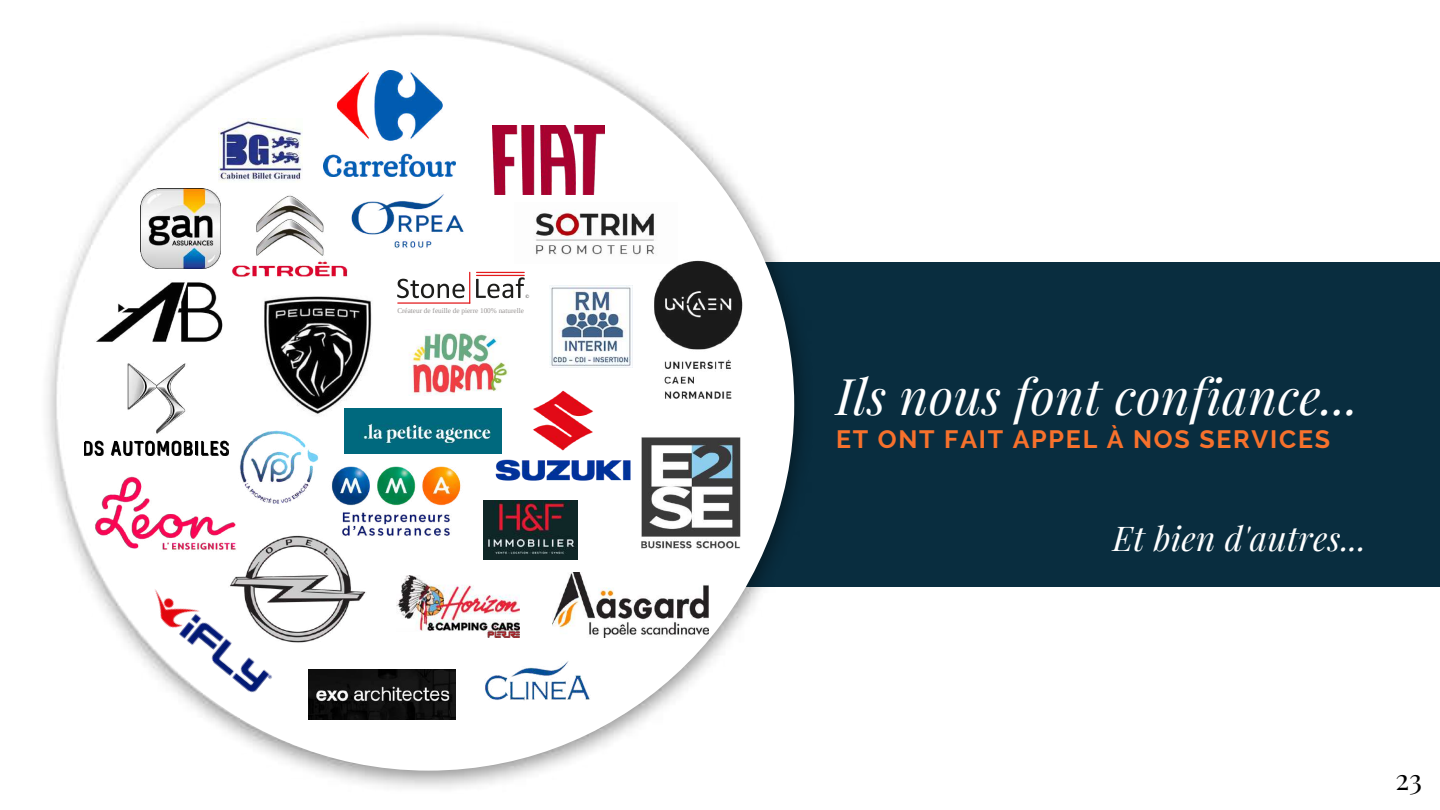
<style>
.page{position:relative;width:1440px;height:810px;background:#fff}
.page>*{position:absolute;margin:0;border:0;box-sizing:border-box;transform-origin:0 0}
.t1{font:italic 49.4px "Playfair Display";letter-spacing:.01em;color:#fff}
.t2{font:italic 33.5px "Playfair Display";letter-spacing:.01em;color:#fff}
.t3{font:28.8px "Playfair Display";color:#000}
.t4{font:700 25px "Raleway";letter-spacing:.07em;color:#f7712c}
.t5{font:7.2px "Liberation Serif";color:#989493}
.t6{font:5px "Liberation Serif";color:#1d1d1b}
</style>
<div class="page">
<div style="left:727px;top:263px;width:713px;height:324px;background:#092d3f"></div>
<img style="left:47px;top:26px;width:769px;height:763px">
<div style="left:63px;top:39px;width:731px;height:732px;background:#fff;border-radius:50%"></div>
<img style="left:493px;top:125px;width:111px;height:69px">
<img style="left:247px;top:535px;width:119px;height:108px">
<img style="left:654px;top:260px;width:89px;height:139px">
<img style="left:485px;top:661px;width:105px;height:40px">
<svg style="left:476px;top:277px;width:49px;height:21px"></svg>
<svg style="left:397px;top:279px;width:68px;height:19px"></svg>
<hr style="left:476px;top:275px;width:49px;height:1px;background:#e31a1c">
<hr style="left:476px;top:272px;width:49px;height:1px;background:#e31a1c">
<hr style="left:397px;top:302px;width:73px;height:2px;background:#e31a1c">
<hr style="left:469px;top:272px;width:1px;height:32px;background:#e31a1c">
<img style="left:409px;top:333px;width:100px;height:63px">
<img style="left:239px;top:430px;width:80px;height:74px">
<img style="left:396px;top:575px;width:123px;height:63px">
<img style="left:96px;top:282px;width:127px;height:60px">
<img style="left:496px;top:390px;width:134px;height:91px">
<img style="left:351px;top:194px;width:113px;height:54px">
<img style="left:264px;top:296px;width:108px;height:120px">
<img style="left:535px;top:212px;width:142px;height:52px">
<img style="left:483px;top:501px;width:94px;height:58px">
<img style="left:132px;top:572px;width:159px;height:142px">
<img style="left:309px;top:670px;width:146px;height:49px">
<img style="left:550px;top:285px;width:82px;height:83px">
<img style="left:218px;top:118px;width:85px;height:63px">
<img style="left:232px;top:195px;width:116px;height:82px">
<img style="left:641px;top:437px;width:100px;height:112px">
<img style="left:317px;top:459px;width:144px;height:84px">
<img style="left:323px;top:71px;width:132px;height:106px">
<img style="left:344px;top:408px;width:157px;height:45px">
<img style="left:141px;top:188px;width:80px;height:80px">
<img style="left:84px;top:364px;width:145px;height:91px">
<img style="left:553px;top:572px;width:156px;height:66px">
<img style="left:95px;top:476px;width:141px;height:74px">
<p class="t6" style="left:525px;top:294px;width:5px">©</p>
<p class="t5" style="left:397px;top:307px;width:128px">Créateur de feuille de pierre 100% naturelle</p>
<h1 class="t1" style="left:836px;top:361px;width:524px">Ils nous font confiance...</h1>
<h3 class="t4" style="left:836px;top:424px;width:496px">ET ONT FAIT APPEL À NOS SERVICES</h3>
<h2 class="t2" style="left:1113px;top:515px;width:255px">Et bien d'autres...</h2>
<h3 class="t3" style="left:1395px;top:759px;width:28px">23</h3>
</div>
